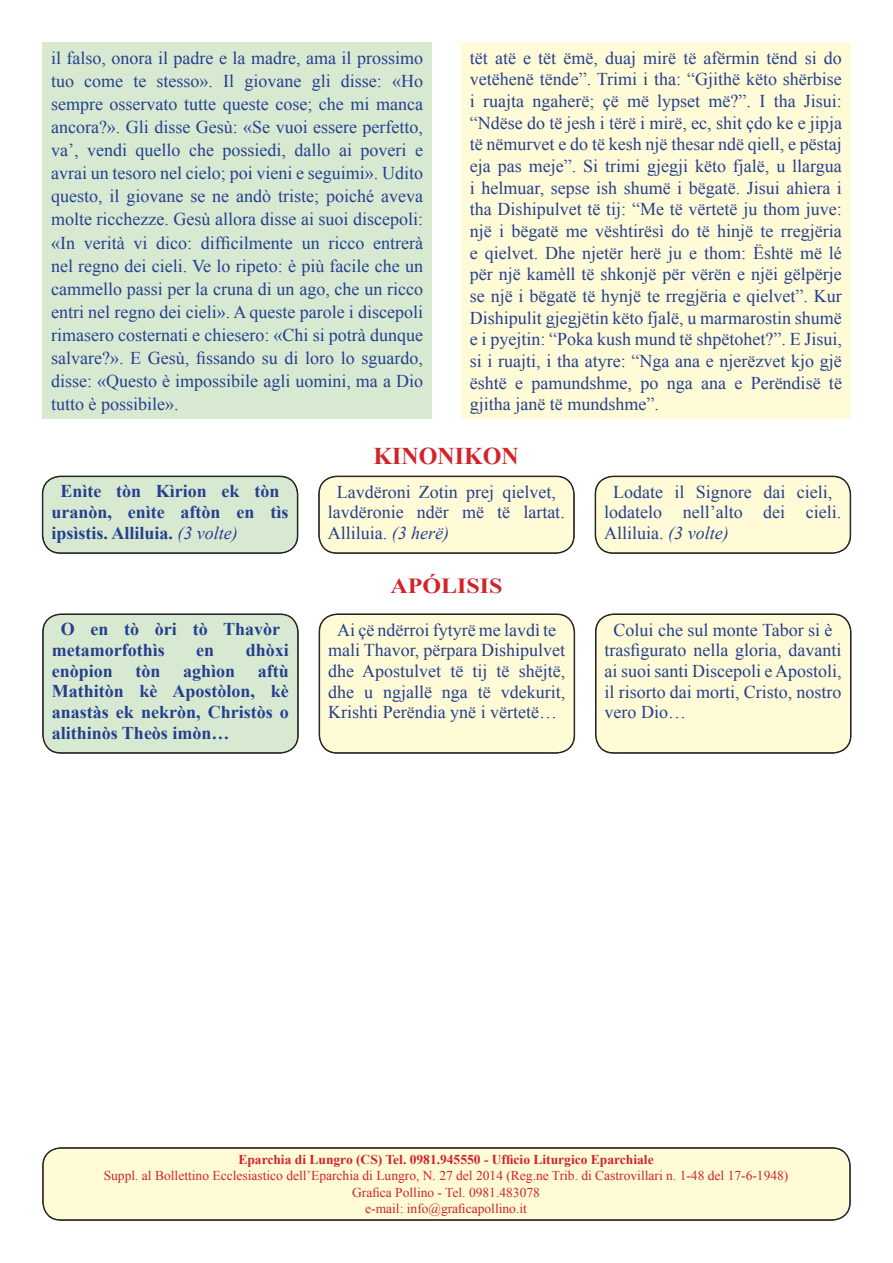
<style>
.page{position:relative;width:893px;height:1263px;background:#fff}
.page>*{position:absolute;margin:0;border:0;box-sizing:border-box;transform-origin:0 0}
.Normale{font:700 24px "Times New Roman";color:#d1232a}
.Titolo_1{font:700 21.45px "Times New Roman";color:#d1232a;scale:1.12 1}
.Body_Text_2{font:18px/21.8px "Times New Roman";color:#253f8e}
.t1{font:700 18px/20.7px "Times New Roman";color:#253f8e}
.Normale-2{font:13.5px "Times New Roman";color:#d1232a}
.Normale-3{font:700 13.5px "Times New Roman";color:#d1232a}
.s1{font-weight:400;font-style:italic}
.s2{font-style:italic}
</style>
<div class="page">
<div style="left:43px;top:476px;width:255px;height:77px;background:#d8e9d2;border-radius:18px"></div>
<div style="left:43px;top:476px;width:254px;height:77px;border:1px solid #231f20;border-radius:18px"></div>
<div style="left:319px;top:476px;width:255px;height:77px;background:#fffbd6;border-radius:18px"></div>
<div style="left:319px;top:476px;width:255px;height:77px;border:1px solid #231f20;border-radius:18px"></div>
<div style="left:595px;top:476px;width:255px;height:77px;background:#fffbd6;border-radius:18px"></div>
<div style="left:596px;top:476px;width:254px;height:77px;border:1px solid #231f20;border-radius:18px"></div>
<div style="left:43px;top:614px;width:255px;height:139px;background:#d8e9d2;border-radius:18px"></div>
<div style="left:43px;top:614px;width:255px;height:139px;border:1px solid #231f20;border-radius:18px"></div>
<div style="left:319px;top:614px;width:255px;height:139px;background:#fffbd6;border-radius:18px"></div>
<div style="left:320px;top:614px;width:254px;height:139px;border:1px solid #231f20;border-radius:18px"></div>
<div style="left:596px;top:614px;width:255px;height:139px;background:#fffbd6;border-radius:18px"></div>
<div style="left:596px;top:614px;width:255px;height:139px;border:1px solid #231f20;border-radius:18px"></div>
<div style="left:43px;top:43px;width:389px;height:376px;background:#d8e9d2"></div>
<div style="left:461px;top:43px;width:389px;height:376px;background:#fffbd6"></div>
<div style="left:43px;top:1148px;width:807px;height:72px;background:#fffbd6;border-radius:18px"></div>
<div style="left:43px;top:1148px;width:807px;height:72px;border:1px solid #231f20;border-radius:18px"></div>
<p class="Body_Text_2" style="left:51px;top:46px;width:374px;line-height:23.1px;text-align:justify">il falso, onora il padre e la madre, ama il prossimo tuo come te stesso». Il giovane gli disse: «Ho sempre osservato tutte queste cose; che mi manca ancora?». Gli disse Gesù: «Se vuoi essere perfetto, va’, vendi quello che possiedi, dallo ai poveri e avrai un tesoro nel cielo; poi vieni e seguimi». Udito questo, il giovane se ne andò triste; poiché aveva molte ricchezze. Gesù allora disse ai suoi discepoli: «In verità vi dico: difficilmente un ricco entrerà nel regno dei cieli. Ve lo ripeto: è più facile che un cammello passi per la cruna di un ago, che un ricco entri nel regno dei cieli». A queste parole i discepoli rimasero costernati e chiesero: «Chi si potrà dunque salvare?». E Gesù, fissando su di loro lo sguardo, disse: «Questo è impossibile agli uomini, ma a Dio tutto è possibile».</p>
<p class="Body_Text_2" style="left:470px;top:46px;width:374px;text-align:justify">tët atë e tët ëmë, duaj mirë të afërmin tënd si do vetëhenë tënde”. Trimi i tha: “Gjithë këto shërbise i ruajta ngaherë; çë më lypset më?”. I tha Jisui: “Ndëse do të jesh i tërë i mirë, ec, shit çdo ke e jipja të nëmurvet e do të kesh një thesar ndë qiell, e pëstaj eja pas meje”. Si trimi gjegji këto fjalë, u llargua i helmuar, sepse ish shumë i bëgatë. Jisui ahìera i tha Dishipulvet të tij: “Me të vërtetë ju thom juve: një i bëgatë me vështirësì do të hinjë te rregjëria e qielvet. Dhe njetër herë ju e thom: Është më lé për një kamèll të shkonjë për vërën e njëi gëlpërje se një i bëgatë të hynjë te rregjëria e qielvet”. Kur Dishipulit gjegjëtin këto fjalë, u marmarostin shumë e i pyejtin: “Poka kush mund të shpëtohet?”. E Jisui, si i ruajti, i tha atyre: “Nga ana e njerëzvet kjo gjë është e pamundshme, po nga ana e Perëndisë të gjitha janë të mundshme”.</p>
<p class="Normale" style="left:373px;top:439px;width:147px">KINONIKON</p>
<p class="t1" style="left:51px;top:480px;width:238px;text-indent:9px">Enìte tòn Kìrion ek tòn uranòn, enìte aftòn en tìs ipsìstis. Alliluia. <span class="s1">(3 volte)</span></p>
<p class="Body_Text_2" style="left:328px;top:481px;width:239px;line-height:20.7px;text-indent:9px">Lavdëroni Zotin prej qielvet, lavdëronie ndër më të lartat.<br>Alliluia. <span class="s2">(3 herë)</span></p>
<p class="Body_Text_2" style="left:604px;top:481px;width:239px;line-height:20.7px;text-indent:9px">Lodate il Signore dai cieli, lodatelo nell’alto dei cieli.<br>Alliluia. <span class="s2">(3 volte)</span></p>
<p class="Titolo_1" style="left:390px;top:571px;width:102px">APÓLISIS</p>
<p class="t1" style="left:52px;top:618px;width:230px;text-indent:9px">O en tò òri tò Thavòr metamorfothìs</p>
<p class="Body_Text_2" style="left:328px;top:619px;width:239px;line-height:20.7px;text-align:center">Ai çë ndërroi fytyrë me lavdì te mali Thavor, përpara Dishipulvet dhe Apostulvet të tij të shëjtë, dhe u ngjallë nga të vdekurit,<br>Krishti Perëndia ynë i vërtetë…</p>
<p class="Body_Text_2" style="left:605px;top:619px;width:239px;line-height:20.7px;text-indent:9px">Colui che sul monte Tabor si è trasfigurato nella gloria, davanti ai suoi santi Discepoli e Apostoli, il risorto dai morti, Cristo, nostro vero Dio…</p>
<p class="t1" style="left:196px;top:639px;width:19px">en</p>
<p class="t1" style="left:246px;top:639px;width:45px">dhòxi</p>
<p class="t1" style="left:52px;top:660px;width:239px;text-align:justify;text-indent:206px">aftù Mathitòn kè Apostòlon, kè anastàs ek nekròn, Christòs o alithinòs Theòs imòn…</p>
<p class="t1" style="left:52px;top:660px;width:63px">enòpion</p>
<p class="t1" style="left:135px;top:660px;width:27px">tòn</p>
<p class="t1" style="left:183px;top:660px;width:54px">aghìon</p>
<p class="Normale-3" style="left:238px;top:1150px;width:417px">Eparchia di Lungro (CS) Tel. 0981.945550 - Ufficio Liturgico Eparchiale</p>
<p class="Normale-2" style="left:104px;top:1167px;width:686px">Suppl. al Bollettino Ecclesiastico dell’Eparchia di Lungro, N. 27 del 2014 (Reg.ne Trib. di Castrovillari n. 1-48 del 17-6-1948)</p>
<p class="Normale-2" style="left:352px;top:1183px;width:189px">Grafica Pollino - Tel. 0981.483078</p>
<p class="Normale-2" style="left:365px;top:1199px;width:163px">e-mail: info@graficapollino.it</p>
</div>
